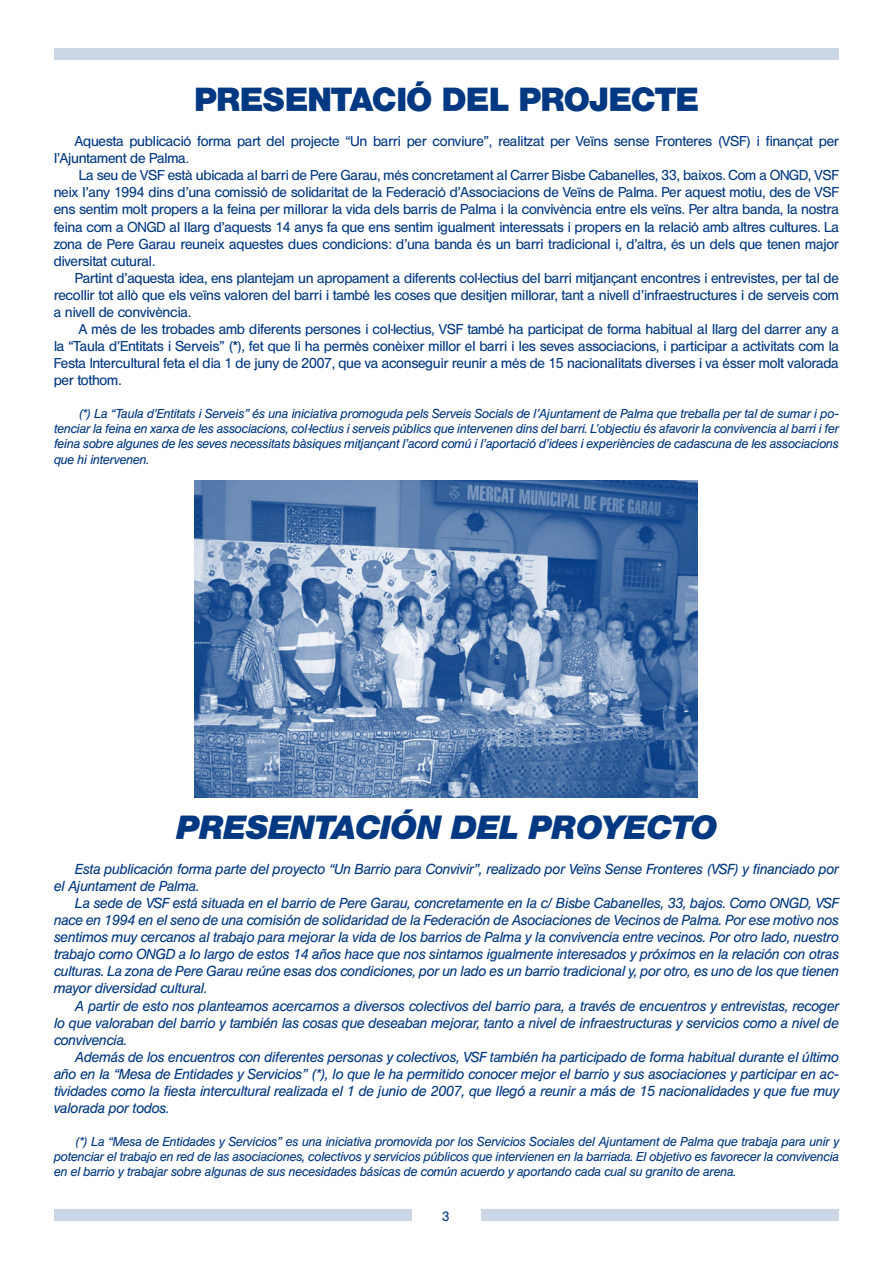
<style>
.page{position:relative;width:893px;height:1263px;background:#fff}
.page>*{position:absolute;margin:0;border:0;box-sizing:border-box;transform-origin:0 0}
.t1{font:33px "Hel Bol Ita";color:#003882}
.t2{font:33px "Hel Bol";color:#003882}
.t3{font:14.25px/17.1px "Hel Reg";color:#003882;text-align:justify}
.t4{font:14.25px/17.1px "Hel Ita";color:#003882;text-align:justify}
.t5{font:12.75px/15.3px "Hel Ita";color:#003882;text-align:justify}
</style>
<div class="page">
<div style="left:54px;top:48px;width:785px;height:12px;background:#ccd7e6"></div>
<div style="left:54px;top:1209px;width:358px;height:12px;background:#ccd7e6"></div>
<div style="left:481px;top:1209px;width:358px;height:12px;background:#ccd7e6"></div>
<img style="left:195px;top:480px;width:502px;height:318px">
<h1 class="t2" style="left:194px;top:80px;width:506px">PRESENTACIÓ DEL PROJECTE</h1>
<p class="t3" style="left:75px;top:133px;width:765px">Aquesta publicació forma part del projecte “Un barri per conviure”, realitzat per Veïns sense Fronteres (VSF) i finançat per</p>
<p class="t3" style="left:54px;top:150px;width:136px">l’Ajuntament de Palma.</p>
<p class="t3" style="left:79px;top:167px;width:702px">La seu de VSF està ubicada al barri de Pere Garau, més concretament al Carrer Bisbe Cabanelles, 33, baixos. Com a ONG</p>
<p class="t3" style="left:54px;top:167px;width:786px;text-indent:745px">D, VSF neix l’any 1994 dins d’una comissió de solidaritat de la Federació d’Associacions de Veïns de Palma. Per aquest motiu, des de VSF ens sentim molt propers a la feina per millorar la vida dels barris de Palma i la convivència entre els veïns. Per altra banda, la nostra feina com a ONG</p>
<p class="t3" style="left:54px;top:218px;width:787px;text-indent:103px">D al llarg d’aquests 14 anys fa que ens sentim igualment interessats i propers en la relació amb altres cultures. La zona de Pere Garau reuneix aquestes dues condicions: d’una banda és un barri tradicional i, d’altra, és un dels que tenen major diversitat cutural.</p>
<p class="t3" style="left:54px;top:269px;width:786px;text-indent:21px">Partint d’aquesta idea, ens plantejam un apropament a diferents col·lectius del barri mitjançant encontres i entrevistes, per tal de recollir tot allò que els veïns valoren del barri i també les coses que desitjen millorar, tant a nivell d’infraestructures i de serveis com a nivell de convivència.</p>
<p class="t3" style="left:54px;top:321px;width:787px;text-indent:25px">A més de les trobades amb diferents persones i col·lectius, VSF també ha participat de forma habitual al llarg del darrer any a la “Taula d’Entitats i Serveis” (*), fet que li ha permès conèixer millor el barri i les seves associacions, i participar a activitats com la Festa Intercultural feta el dia 1 de juny de 2007, que va aconseguir reunir a més de 15 nacionalitats diverses i va ésser molt valorada per tothom.</p>
<p class="t5" style="left:54px;top:406px;width:786px;text-indent:25px">(*) La “Taula d’Entitats i Serveis” és una iniciativa promoguda pels Serveis Socials de l’Ajuntament de Palma que treballa per tal de sumar i po&shy;tenciar la feina en xarxa de les associacions, col·lectius i serveis públics que intervenen dins del barri. L’objectiu és afavorir la convivencia al barri i fer feina sobre algunes de les seves necessitats bàsiques mitjançant l’acord comú i l’aportació d’idees i experiències de cadascuna de les associacions que hi intervenen.</p>
<h1 class="t1" style="left:176px;top:808px;width:542px">PRESENTACIÓN DEL PROYECTO</h1>
<p class="t4" style="left:54px;top:860px;width:786px;text-indent:21px">Esta publicación forma parte del proyecto “Un Barrio para Convivir”, realizado por Veïns Sense Fronteres (VSF) y financiado por el Ajuntament de Palma.</p>
<p class="t4" style="left:54px;top:894px;width:786px;text-indent:21px">La sede de VSF está situada en el barrio de Pere Garau, concretamente en la c/ Bisbe Cabanelles, 33, bajos. Como ONGD, VSF nace en 1994 en el seno de una comisión de solidaridad de la Federación de Asociaciones de Vecinos de Palma. Por ese motivo nos sentimos muy cercanos al trabajo para mejorar la vida de los barrios de Palma y la convivencia entre vecinos. Por otro lado, nuestro trabajo como ONGD a lo largo de estos 14 años hace que nos sintamos igualmente interesados y próximos en la relación con otras culturas. La zona de Pere Garau reúne esas dos condiciones, por un lado es un barrio tradicional y, por otro, es uno de los que tienen mayor diversidad cultural.</p>
<p class="t4" style="left:54px;top:997px;width:787px;text-indent:21px">A partir de esto nos planteamos acercarnos a diversos colectivos del barrio para, a través de encuentros y entrevistas, recoger lo que valoraban del barrio y también las cosas que deseaban mejorar, tanto a nivel de infraestructuras y servicios como a nivel de convivencia.</p>
<p class="t4" style="left:54px;top:1048px;width:786px;text-indent:21px">Además de los encuentros con diferentes personas y colectivos, VSF también ha participado de forma habitual durante el último año en la “Mesa de Entidades y Servicios” (*), lo que le ha permitido conocer mejor el barrio y sus asociaciones y participar en ac&shy;tividades como la fiesta intercultural realizada el 1 de junio de 2007, que llegó a reunir a más de 15 nacionalidades y que fue muy valorada por todos.</p>
<p class="t5" style="left:54px;top:1133px;width:786px;text-indent:21px">(*) La “Mesa de Entidades y Servicios” es una iniciativa promovida por los Servicios Sociales del Ajuntament de Palma que trabaja para unir y potenciar el trabajo en red de las asociaciones, colectivos y servicios públicos que intervienen en la barriada. El objetivo es favorecer la convivencia en el barrio y trabajar sobre algunas de sus necesidades básicas de común acuerdo y aportando cada cual su granito de arena.</p>
</div>
